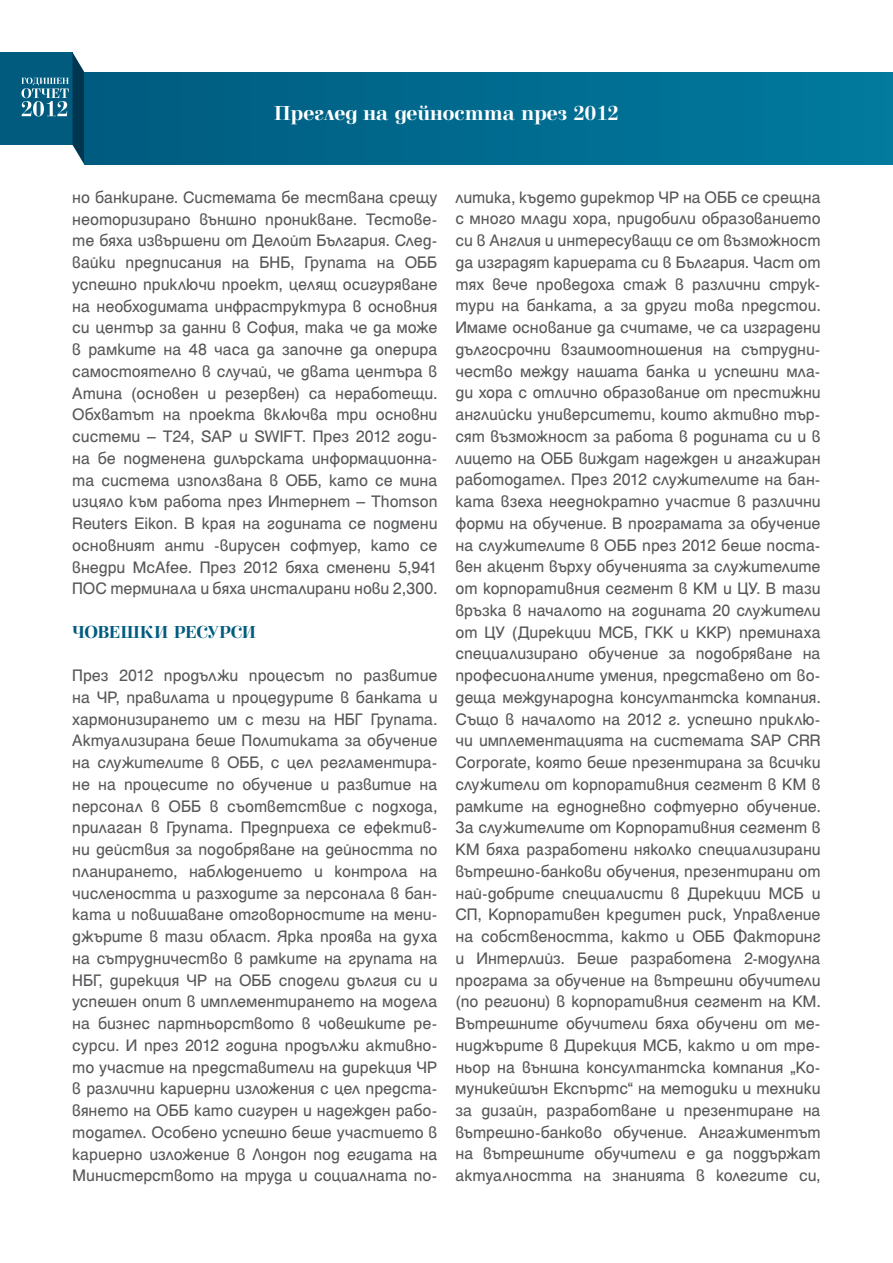
<style>
.page{position:relative;width:893px;height:1263px;background:#fff}
.page>*{position:absolute;margin:0;border:0;box-sizing:border-box;transform-origin:0 0}
.t1{font:700 21px "Elfin CYR";color:#fff}
.t2{font:18px/21.8px "Helen Bg";letter-spacing:-.005em;color:#57585a;text-align:justify}
.t3{font:700 18px "Elfin CYR";letter-spacing:-.01em;color:#005b7f}
</style>
<div class="page">
<div style="left:0;top:52px;width:73px;height:93px;background:#005b7f"></div>
<div style="left:84px;top:72px;width:809px;height:92px;background:linear-gradient(to right,#005b7f,#007a9e)"></div>
<svg style="left:21px;top:53px;width:63px;height:111px"></svg>
<p class="t1" style="left:274px;top:102px;width:346px">Преглед на дейността през 2012</p>
<p class="t2" style="left:72px;top:187px;width:367px">но банкиране. Системата бе тествана срещу неоторизирано външно проникване. Тестове&shy;те бяха извършени от Делойт България. След&shy;вайки предписания на БНБ, Групата на ОББ успешно приключи проект, целящ осигуряване на необходимата инфраструктура в основния си център за данни в София, така че да може в рамките на 48 часа да започне да оперира самостоятелно в случай, че двата центъра в Атина (основен и резервен) са неработещи.<br>Обхватът на проекта включва три основни системи – Т24, SAP и SWIFT. През 2012 годи&shy;на бе подменена дилърската информационна&shy;та система използвана в ОББ, като се мина изцяло към работа през Интернет – Thomson Reuters Eikon. В края на годината се подмени основният анти -вирусен софтуер, като се внедри McAfee. През 2012 бяха сменени 5,941<br>ПОС терминала и бяха инсталирани нови 2,300.</p>
<p class="t3" style="left:72px;top:622px;width:185px">ЧОВЕШКИ РЕСУРСИ</p>
<p class="t2" style="left:72px;top:665px;width:367px">През 2012 продължи процесът по развитие на ЧР, правилата и процедурите в банката и хармонизирането им с тези на НБГ Групата.<br>Актуализирана беше Политиката за обучение на служителите в ОББ, с цел регламентира&shy;не на процесите по обучение и развитие на персонал в ОББ в съответствие с подхода, прилаган в Групата. Предприеха се ефектив&shy;ни действия за подобряване на дейността по планирането, наблюдението и контрола на числеността и разходите за персонала в бан&shy;ката и повишаване отговорностите на мени&shy;джърите в тази област. Ярка проява на духа на сътрудничество в рамките на групата на НБГ, дирекция ЧР на ОББ сподели дългия си и успешен опит в имплементирането на модела на бизнес партньорството в човешките ре&shy;сурси. И през 2012 година продължи активно&shy;то участие на представители на дирекция ЧР в различни кариерни изложения с цел предста&shy;вянето на ОББ като сигурен и надежден рабо&shy;тодател. Особено успешно беше участието в кариерно изложение в Лондон под егидата на Министерството на труда и социалната по-</p>
<p class="t2" style="left:455px;top:186px;width:367px">литика, където директор ЧР на ОББ се срещна с много млади хора, придобили образованието си в Англия и интересуващи се от възможност да изградят кариерата си в България. Част от тях вече проведоха стаж в различни струк&shy;тури на банката, а за други това предстои.<br>Имаме основание да считаме, че са изградени дългосрочни взаимоотношения на сътрудни&shy;чество между нашата банка и успешни мла&shy;ди хора с отлично образование от престижни английски университети, които активно тър&shy;сят възможност за работа в родината си и в лицето на ОББ виждат надежден и ангажиран работодател. През 2012 служителите на бан&shy;ката взеха нееднократно участие в различни форми на обучение. В програмата за обучение на служителите в ОББ през 2012 беше поста&shy;вен акцент върху обученията за служителите от корпоративния сегмент в КМ и ЦУ. В тази връзка в началото на годината 20 служители от ЦУ (Дирекции МСБ, ГКК и ККР) преминаха специализирано обучение за подобряване на професионалните умения, представено от во&shy;деща международна консултантска компания.<br>Също в началото на 2012 г. успешно приклю&shy;чи имплементацията на системата SAP CRR Corporate, която беше презентирана за всички служители от корпоративния сегмент в КМ в рамките на еднодневно софтуерно обучение.<br>За служителите от Корпоративния сегмент в КМ бяха разработени няколко специализирани вътрешно-банкови обучения, презентирани от най-добрите специалисти в Дирекции МСБ и СП, Корпоративен кредитен риск, Управление на собствеността, както и ОББ Факторинг и Интерлийз. Беше разработена 2-модулна програма за обучение на вътрешни обучители (по региони) в корпоративния сегмент на КМ.<br>Вътрешните обучители бяха обучени от ме&shy;ниджърите в Дирекция МСБ, както и от тре&shy;ньор на външна консултантска компания „Ко&shy;муникейшън Експъртс“ на методики и техники за дизайн, разработване и презентиране на вътрешно-банково обучение. Ангажиментът на вътрешните обучители е да поддържат актуалността на знанията в колегите си,</p>
</div>
